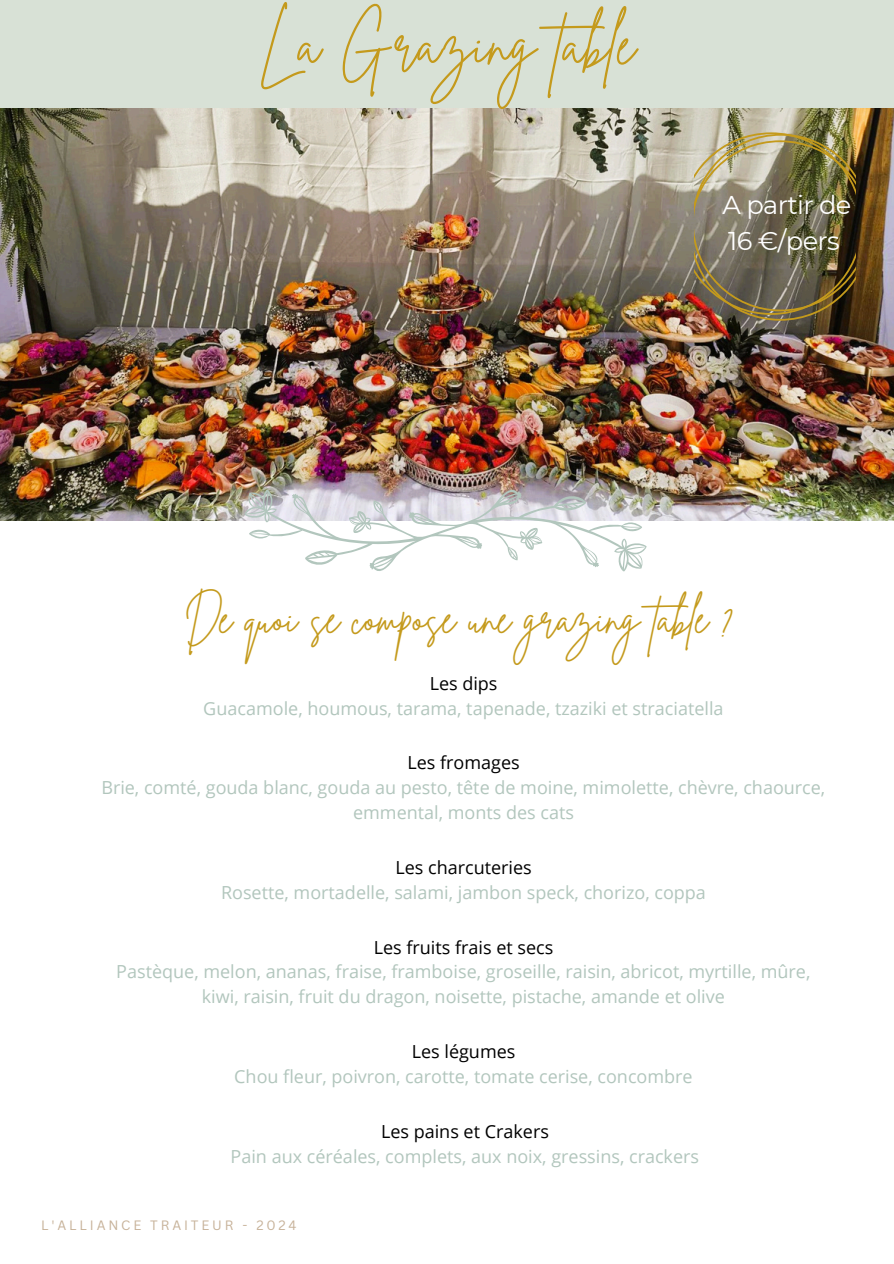
<style>
.page{position:relative;width:894px;height:1264px;background:#fff}
.page>*{position:absolute;margin:0;border:0;box-sizing:border-box;transform-origin:0 0}
.t1{font:58.5px "Brittany Signature";letter-spacing:.01em;color:#c49a1c}
.t2{font:42px "Brittany Signature";color:#c49a1c}
.t3{font:25.65px/36px "Montserrat";letter-spacing:-.025em;color:#fff}
.t4{font:18px/24.8px "Open Sans";color:#b2c6bd;text-align:center}
.t5{font:13.2px "Canva Sans";letter-spacing:.215em;color:#c7b299}
.s1{color:#000}
</style>
<div class="page">
<div style="left:0;top:0;width:893px;height:111px;background:#d8e1d6"></div>
<img style="left:0;top:109px;width:893px;height:412px">
<img style="left:694px;top:132px;width:161px;height:188px">
<svg style="left:244px;top:485px;width:402px;height:87px"></svg>
<p class="t1" style="left:258px;top:6px;width:378px">La Grazing table</p>
<h1 class="t3" style="left:722px;top:187px;width:130px">A partir de<br>16 €/pers</h1>
<h3 class="t2" style="left:184px;top:590px;width:551px">De quoi se compose une grazing table ?</h3>
<h4 class="t4" style="left:203px;top:670px;width:521px"><span class="s1">Les dips<br></span>Guacamole, houmous, tarama, tapenade, tzaziki et straciatella</h4>
<p class="t4" style="left:101px;top:750px;width:725px"><span class="s1">Les fromages<br></span>Brie, comté, gouda blanc, gouda au pesto, tête de moine, mimolette, chèvre, chaource, emmental, monts des cats</p>
<h2 class="t4" style="left:221px;top:854px;width:486px"><span class="s1">Les charcuteries<br></span>Rosette, mortadelle, salami, jambon speck, chorizo, coppa</h2>
<h4 class="t4" style="left:116px;top:934px;width:695px"><span class="s1">Les fruits frais et secs<br></span>Pastèque, melon, ananas, fraise, framboise, groseille, raisin, abricot, myrtille, mûre, kiwi, raisin, fruit du dragon, noisette, pistache, amande et olive</h4>
<h4 class="t4" style="left:234px;top:1038px;width:460px"><span class="s1">Les légumes<br></span>Chou fleur, poivron, carotte, tomate cerise, concombre</h4>
<h4 class="t4" style="left:230px;top:1118px;width:470px"><span class="s1">Les pains et Crakers<br></span>Pain aux céréales, complets, aux noix, gressins, crackers</h4>
<p class="t5" style="left:41px;top:1216px;width:257px">L'ALLIANCE TRAITEUR - 2024</p>
</div>
